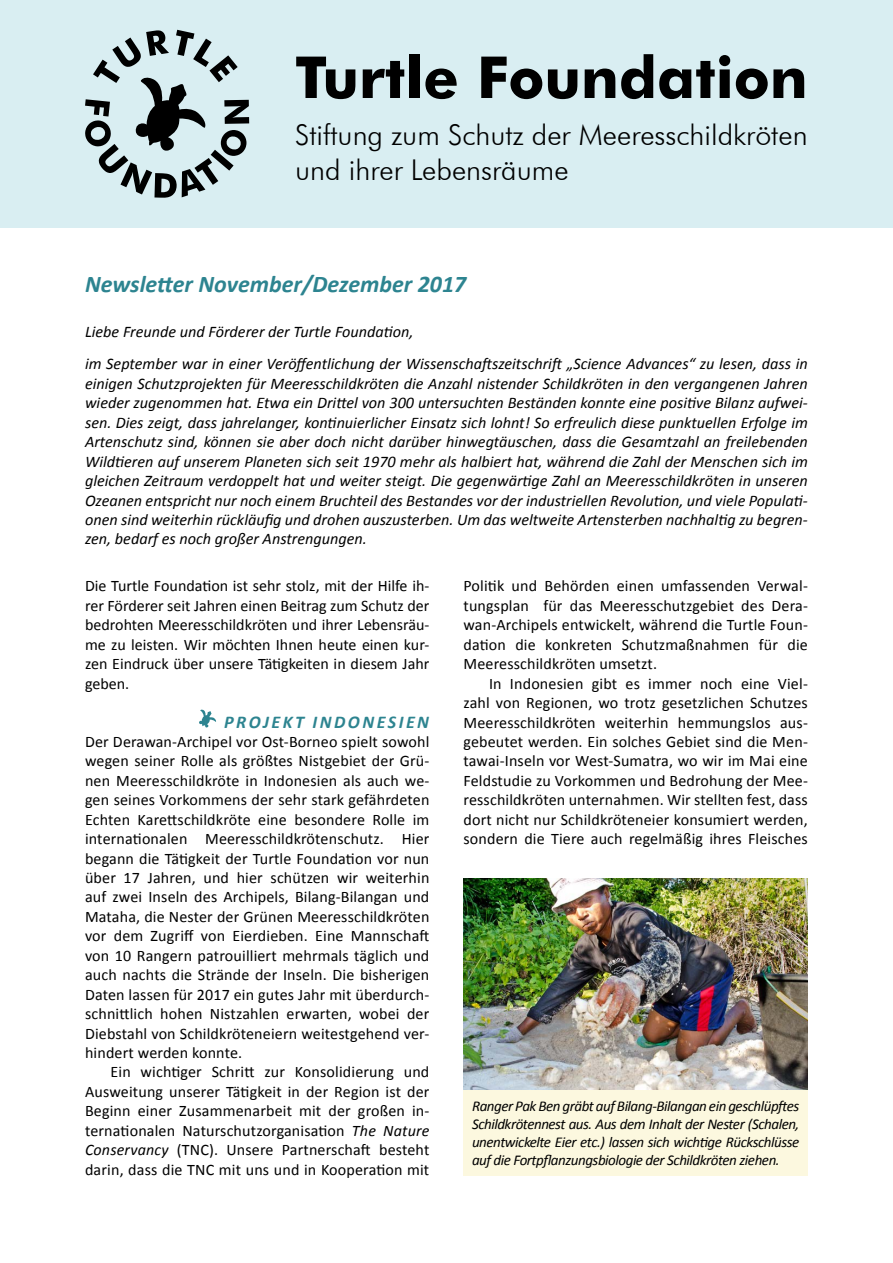
<style>
.page{position:relative;width:893px;height:1263px;background:#fff}
.page>*{position:absolute;margin:0;border:0;box-sizing:border-box;transform-origin:0 0}
.t1{font:700 57.9px "Futura BT";color:#000}
.t2{font:300 28.65px/34.3px "Futura BT";color:#000}
.t3{font:italic 700 24px "Calibri";color:#2d8490}
.t4{font:italic 700 18px "Calibri";letter-spacing:.14em;color:#2d8490}
.t5{font:italic 16.2px/19.5px "Calibri";color:#000}
.t6{font:16.05px/19.5px "Calibri";letter-spacing:.01em;color:#000;text-align:justify}
.t7{font:italic 15px/18px "Calibri";letter-spacing:-.03em;color:#000;text-align:justify}
.s1{font-style:italic}
</style>
<div class="page">
<div style="left:0;top:0;width:893px;height:227px;background:#d9eef2"></div>
<svg style="left:199px;top:709px;width:17px;height:19px"></svg>
<svg style="left:85px;top:30px;width:164px;height:168px"></svg>
<img style="left:463px;top:878px;width:345px;height:213px">
<div style="left:463px;top:1091px;width:345px;height:85px;background:#fcf8df"></div>
<h1 class="t1" style="left:295px;top:42px;width:514px">Turtle Foundation</h1>
<h2 class="t2" style="left:295px;top:118px;width:514px">Stiftung zum Schutz der Meeresschildkröten und ihrer Lebensräume</h2>
<h3 class="t3" style="left:85px;top:269px;width:383px">Newsletter November/Dezember 2017</h3>
<p class="t5" style="left:85px;top:315px;width:724px;line-height:32.2px">Liebe Freunde und Förderer der Turtle Foundation,<br>im September war in einer Veröffentlichung der Wissenschaftszeitschrift „Science Advances“ zu lesen, dass in</p>
<p class="t5" style="left:85px;top:373px;width:724px;text-align:justify">einigen Schutzprojekten für Meeresschildkröten die Anzahl nistender Schildkröten in den vergangenen Jahren wieder zugenommen hat. Etwa ein Drittel von 300 untersuchten Beständen konnte eine positive Bilanz aufwei&shy;sen. Dies zeigt, dass jahrelanger, kontinuierlicher Einsatz sich lohnt! So erfreulich diese punktuellen Erfolge im Artenschutz sind, können sie aber doch nicht darüber hinwegtäuschen, dass die Gesamtzahl an freilebenden Wildtieren auf unserem Planeten sich seit 1970 mehr als halbiert hat, während die Zahl der Menschen sich im gleichen Zeitraum verdoppelt hat und weiter steigt. Die gegenwärtige Zahl an Meeresschildkröten in unseren Ozeanen entspricht nur noch einem Bruchteil des Bestandes vor der industriellen Revolution, und viele Populati&shy;onen sind weiterhin rückläufig und drohen auszusterben. Um das weltweite Artensterben nachhaltig zu begren&shy;zen, bedarf es noch großer Anstrengungen.</p>
<p class="t6" style="left:85px;top:576px;width:346px">Die Turtle Foundation ist sehr stolz, mit der Hilfe ih&shy;rer Förderer seit Jahren einen Beitrag zum Schutz der bedrohten Meeresschildkröten und ihrer Lebensräu&shy;me zu leisten. Wir möchten Ihnen heute einen kur&shy;zen Eindruck über unsere Tätigkeiten in diesem Jahr geben.</p>
<p class="t4" style="left:224px;top:710px;width:206px">PROJEKT INDONESIEN</p>
<p class="t6" style="left:85px;top:732px;width:346px">Der Derawan-Archipel vor Ost-Borneo spielt sowohl wegen seiner Rolle als größtes Nistgebiet der Grü&shy;nen Meeresschildkröte in Indonesien als auch we&shy;gen seines Vorkommens der sehr stark gefährdeten Echten Karettschildkröte eine besondere Rolle im internationalen Meeresschildkrötenschutz. Hier begann die Tätigkeit der Turtle Foundation vor nun über 17 Jahren, und hier schützen wir weiterhin auf zwei Inseln des Archipels, Bilang-Bilangan und Mataha, die Nester der Grünen Meeresschildkröten vor dem Zugriff von Eierdieben. Eine Mannschaft von 10 Rangern patrouilliert mehrmals täglich und auch nachts die Strände der Inseln. Die bisherigen Daten lassen für 2017 ein gutes Jahr mit überdurch&shy;schnittlich hohen Nistzahlen erwarten, wobei der Diebstahl von Schildkröteneiern weitestgehend ver&shy;hindert werden konnte.</p>
<p class="t6" style="left:85px;top:1062px;width:346px;text-indent:26px">Ein wichtiger Schritt zur Konsolidierung und Ausweitung unserer Tätigkeit in der Region ist der Beginn einer Zusammenarbeit mit der großen in&shy;ternationalen Naturschutzorganisation <span class="s1">The Nature Conservancy</span> (TNC). Unsere Partnerschaft besteht darin, dass die TNC mit uns und in Kooperation mit</p>
<p class="t6" style="left:463px;top:576px;width:346px">Politik und Behörden einen umfassenden Verwal&shy;tungsplan für das Meeresschutzgebiet des Dera&shy;wan-Archipels entwickelt, während die Turtle Foun&shy;dation die konkreten Schutzmaßnahmen für die Meeresschildkröten umsetzt.</p>
<p class="t6" style="left:463px;top:674px;width:346px;text-indent:26px">In Indonesien gibt es immer noch eine Viel&shy;zahl von Regionen, wo trotz gesetzlichen Schutzes Meeresschildkröten weiterhin hemmungslos aus&shy;gebeutet werden. Ein solches Gebiet sind die Men&shy;tawai-Inseln vor West-Sumatra, wo wir im Mai eine Feldstudie zu Vorkommen und Bedrohung der Mee&shy;resschildkröten unternahmen. Wir stellten fest, dass dort nicht nur Schildkröteneier konsumiert werden, sondern die Tiere auch regelmäßig ihres Fleisches</p>
<p class="t7" style="left:472px;top:1096px;width:329px">Ranger Pak Ben gräbt auf Bilang-Bilangan ein geschlüpftes Schildkrötennest aus. Aus dem Inhalt der Nester (Schalen, unentwickelte Eier etc.) lassen sich wichtige Rückschlüsse auf die Fortpflanzungsbiologie der Schildkröten ziehen.</p>
</div>
